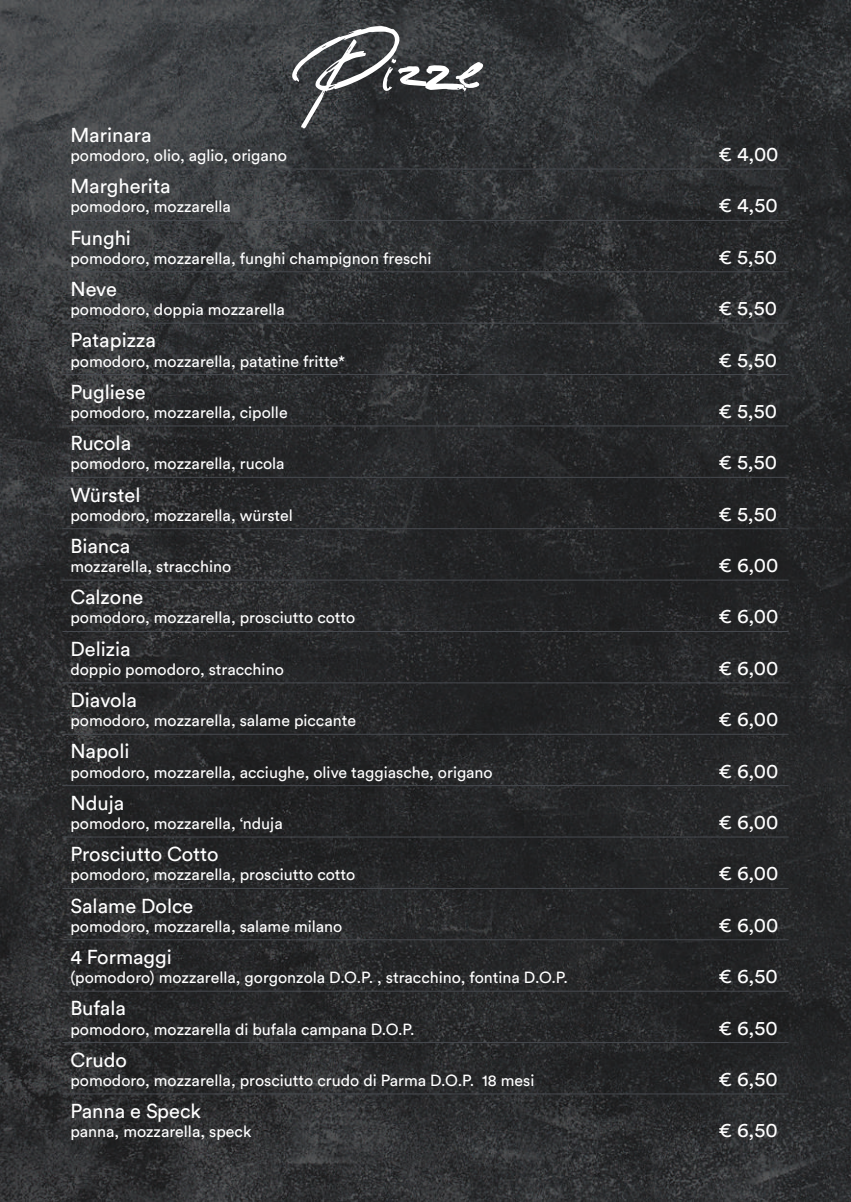
<style>
.page{position:relative;width:851px;height:1202px;background:#fff}
.page>*{position:absolute;margin:0;border:0;box-sizing:border-box;transform-origin:0 0}
.t1{font:60px "Reey";color:#fff}
.t2{font:20px "Circular Std";color:#fff}
.t3{font:16px "Circular Std";color:#fff}
</style>
<div class="page">
<img style="left:0;top:0;width:850px;height:1202px">
<hr style="left:62px;top:169px;width:648px;height:1px;background:#474a50">
<hr style="left:710px;top:169px;width:78px;height:1px;background:#474a50">
<hr style="left:62px;top:220px;width:648px;height:1px;background:#474a50">
<hr style="left:710px;top:220px;width:78px;height:1px;background:#474a50">
<hr style="left:62px;top:271px;width:648px;height:1px;background:#474a50">
<hr style="left:710px;top:271px;width:78px;height:1px;background:#474a50">
<hr style="left:62px;top:323px;width:648px;height:1px;background:#474a50">
<hr style="left:710px;top:323px;width:78px;height:1px;background:#474a50">
<hr style="left:62px;top:374px;width:648px;height:1px;background:#474a50">
<hr style="left:710px;top:374px;width:78px;height:1px;background:#474a50">
<hr style="left:62px;top:425px;width:648px;height:1px;background:#474a50">
<hr style="left:710px;top:425px;width:78px;height:1px;background:#474a50">
<hr style="left:62px;top:477px;width:648px;height:1px;background:#474a50">
<hr style="left:710px;top:477px;width:78px;height:1px;background:#474a50">
<hr style="left:62px;top:528px;width:648px;height:1px;background:#474a50">
<hr style="left:710px;top:528px;width:78px;height:1px;background:#474a50">
<hr style="left:62px;top:580px;width:648px;height:1px;background:#474a50">
<hr style="left:710px;top:580px;width:78px;height:1px;background:#474a50">
<hr style="left:62px;top:631px;width:648px;height:1px;background:#474a50">
<hr style="left:710px;top:631px;width:78px;height:1px;background:#474a50">
<hr style="left:62px;top:682px;width:648px;height:1px;background:#474a50">
<hr style="left:710px;top:682px;width:78px;height:1px;background:#474a50">
<hr style="left:62px;top:734px;width:648px;height:1px;background:#474a50">
<hr style="left:710px;top:734px;width:78px;height:1px;background:#474a50">
<hr style="left:62px;top:785px;width:648px;height:1px;background:#474a50">
<hr style="left:710px;top:785px;width:78px;height:1px;background:#474a50">
<hr style="left:62px;top:836px;width:648px;height:1px;background:#474a50">
<hr style="left:710px;top:836px;width:78px;height:1px;background:#474a50">
<hr style="left:62px;top:888px;width:648px;height:1px;background:#474a50">
<hr style="left:710px;top:888px;width:78px;height:1px;background:#474a50">
<hr style="left:62px;top:939px;width:648px;height:1px;background:#474a50">
<hr style="left:710px;top:939px;width:78px;height:1px;background:#474a50">
<hr style="left:62px;top:991px;width:648px;height:1px;background:#474a50">
<hr style="left:710px;top:991px;width:78px;height:1px;background:#474a50">
<hr style="left:62px;top:1042px;width:648px;height:1px;background:#474a50">
<hr style="left:710px;top:1042px;width:78px;height:1px;background:#474a50">
<hr style="left:62px;top:1093px;width:648px;height:1px;background:#474a50">
<hr style="left:710px;top:1093px;width:78px;height:1px;background:#474a50">
<h1 class="t1" style="left:309px;top:36px;width:176px">Pizze</h1>
<p class="t2" style="left:70px;top:123px;width:83px">Marinara</p>
<p class="t3" style="left:70px;top:146px;width:218px">pomodoro, olio, aglio, origano</p>
<p class="t2" style="left:718px;top:142px;width:62px">€ 4,00</p>
<p class="t2" style="left:70px;top:174px;width:102px">Margherita</p>
<p class="t3" style="left:70px;top:197px;width:162px">pomodoro, mozzarella</p>
<p class="t2" style="left:718px;top:193px;width:61px">€ 4,50</p>
<p class="t2" style="left:70px;top:225px;width:62px">Funghi</p>
<p class="t3" style="left:70px;top:248px;width:363px">pomodoro, mozzarella, funghi champignon freschi</p>
<p class="t2" style="left:718px;top:245px;width:60px">€ 5,50</p>
<p class="t2" style="left:70px;top:277px;width:48px">Neve</p>
<p class="t3" style="left:70px;top:300px;width:216px">pomodoro, doppia mozzarella</p>
<p class="t2" style="left:718px;top:296px;width:60px">€ 5,50</p>
<p class="t2" style="left:70px;top:328px;width:87px">Patapizza</p>
<p class="t3" style="left:70px;top:351px;width:276px">pomodoro, mozzarella, patatine fritte*</p>
<p class="t2" style="left:718px;top:347px;width:60px">€ 5,50</p>
<p class="t2" style="left:70px;top:380px;width:77px">Pugliese</p>
<p class="t3" style="left:70px;top:403px;width:219px">pomodoro, mozzarella, cipolle</p>
<p class="t2" style="left:718px;top:399px;width:60px">€ 5,50</p>
<p class="t2" style="left:70px;top:431px;width:62px">Rucola</p>
<p class="t3" style="left:70px;top:454px;width:216px">pomodoro, mozzarella, rucola</p>
<p class="t2" style="left:718px;top:450px;width:60px">€ 5,50</p>
<p class="t2" style="left:70px;top:482px;width:72px">Würstel</p>
<p class="t3" style="left:70px;top:505px;width:224px">pomodoro, mozzarella, würstel</p>
<p class="t2" style="left:718px;top:502px;width:60px">€ 5,50</p>
<p class="t2" style="left:70px;top:534px;width:61px">Bianca</p>
<p class="t3" style="left:70px;top:557px;width:162px">mozzarella, stracchino</p>
<p class="t2" style="left:718px;top:553px;width:62px">€ 6,00</p>
<p class="t2" style="left:70px;top:585px;width:74px">Calzone</p>
<p class="t3" style="left:70px;top:608px;width:286px">pomodoro, mozzarella, prosciutto cotto</p>
<p class="t2" style="left:718px;top:604px;width:62px">€ 6,00</p>
<p class="t2" style="left:70px;top:636px;width:62px">Delizia</p>
<p class="t3" style="left:70px;top:659px;width:215px">doppio pomodoro, stracchino</p>
<p class="t2" style="left:718px;top:656px;width:62px">€ 6,00</p>
<p class="t2" style="left:70px;top:688px;width:68px">Diavola</p>
<p class="t3" style="left:70px;top:711px;width:287px">pomodoro, mozzarella, salame piccante</p>
<p class="t2" style="left:718px;top:707px;width:62px">€ 6,00</p>
<p class="t2" style="left:70px;top:739px;width:61px">Napoli</p>
<p class="t3" style="left:70px;top:762px;width:424px">pomodoro, mozzarella, acciughe, olive taggiasche, origano</p>
<p class="t2" style="left:718px;top:758px;width:62px">€ 6,00</p>
<p class="t2" style="left:70px;top:791px;width:55px">Nduja</p>
<p class="t3" style="left:70px;top:814px;width:214px">pomodoro, mozzarella, ‘nduja</p>
<p class="t2" style="left:718px;top:810px;width:62px">€ 6,00</p>
<p class="t2" style="left:70px;top:842px;width:150px">Prosciutto Cotto</p>
<p class="t3" style="left:70px;top:865px;width:286px">pomodoro, mozzarella, prosciutto cotto</p>
<p class="t2" style="left:718px;top:861px;width:62px">€ 6,00</p>
<p class="t2" style="left:70px;top:893px;width:124px">Salame Dolce</p>
<p class="t3" style="left:70px;top:916px;width:273px">pomodoro, mozzarella, salame milano</p>
<p class="t2" style="left:718px;top:913px;width:62px">€ 6,00</p>
<p class="t2" style="left:70px;top:945px;width:103px">4 Formaggi</p>
<p class="t3" style="left:70px;top:968px;width:499px">(pomodoro) mozzarella, gorgonzola D.O.P. , stracchino, fontina D.O.P.</p>
<p class="t2" style="left:718px;top:964px;width:61px">€ 6,50</p>
<p class="t2" style="left:70px;top:996px;width:57px">Bufala</p>
<p class="t3" style="left:70px;top:1019px;width:346px">pomodoro, mozzarella di bufala campana D.O.P.</p>
<p class="t2" style="left:718px;top:1015px;width:61px">€ 6,50</p>
<p class="t2" style="left:70px;top:1047px;width:58px">Crudo</p>
<p class="t3" style="left:70px;top:1071px;width:465px">pomodoro, mozzarella, prosciutto crudo di Parma D.O.P. 18 mesi</p>
<p class="t2" style="left:718px;top:1067px;width:61px">€ 6,50</p>
<p class="t2" style="left:70px;top:1099px;width:132px">Panna e Speck</p>
<p class="t3" style="left:70px;top:1122px;width:182px">panna, mozzarella, speck</p>
<p class="t2" style="left:718px;top:1118px;width:61px">€ 6,50</p>
</div>
